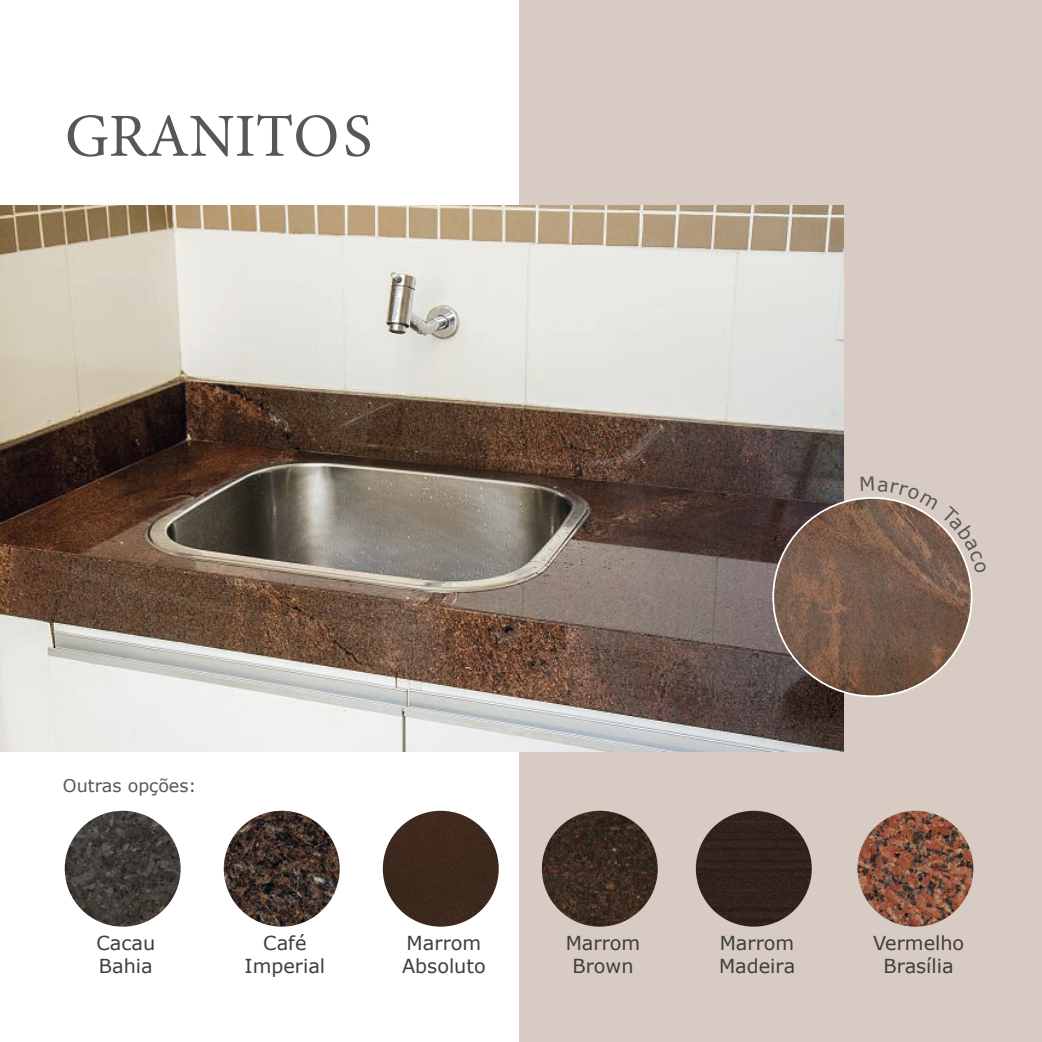
<style>
.page{position:relative;width:1042px;height:1042px;background:#fff}
.page>*{position:absolute;margin:0;border:0;box-sizing:border-box;transform-origin:0 0}
.t1{font:61.25px "Minion Pro";color:#565758}
.t2{font:19.25px/23.1px "Verdana";color:#3e3e3f}
.t3{font:17.5px "Verdana";color:#565758}
</style>
<div class="page">
<div style="left:519px;top:0;width:523px;height:1042px;background:#d8cbc3"></div>
<img style="left:0;top:205px;width:843px;height:546px">
<img style="left:65px;top:811px;width:116px;height:115px;border-radius:58px">
<img style="left:224px;top:811px;width:116px;height:115px;border-radius:58px">
<div style="left:383px;top:811px;width:116px;height:115px;background:#3d281e;border-radius:58px"></div>
<img style="left:542px;top:811px;width:116px;height:115px;border-radius:58px">
<img style="left:696px;top:811px;width:116px;height:115px;border-radius:58px">
<img style="left:857px;top:811px;width:116px;height:115px;border-radius:58px">
<svg style="left:772px;top:477px;width:201px;height:220px"></svg>
<h1 class="t1" style="left:65px;top:95px;width:309px">GRANITOS</h1>
<p class="t3" style="left:63px;top:773px;width:135px">Outras opções:</p>
<p class="t2" style="left:96px;top:931px;width:60px">Cacau<br>Bahia</p>
<p class="t2" style="left:263px;top:931px;width:45px">Café</p>
<p class="t2" style="left:245px;top:954px;width:82px">Imperial</p>
<p class="t2" style="left:407px;top:931px;width:76px">Marrom</p>
<p class="t2" style="left:566px;top:931px;width:76px;text-align:center">Marrom<br>Brown</p>
<p class="t2" style="left:719px;top:931px;width:78px">Marrom<br>Madeira</p>
<p class="t2" style="left:873px;top:931px;width:93px;text-align:center">Vermelho<br>Brasília</p>
<p class="t2" style="left:402px;top:954px;width:85px">Absoluto</p>
</div>
